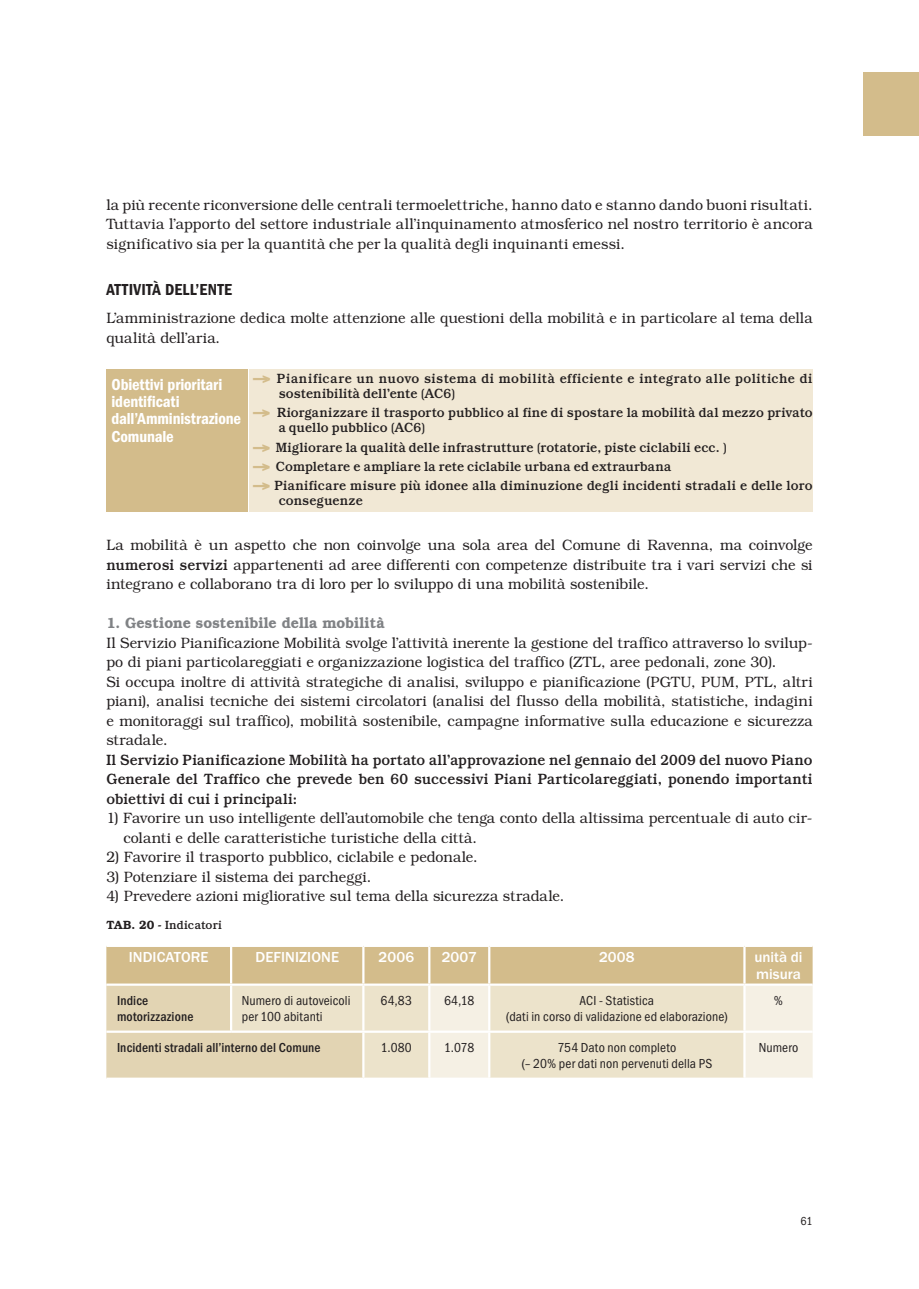
<style>
.page{position:relative;width:919px;height:1289px;background:#fff}
.page>*{position:absolute;margin:0;border:0;box-sizing:border-box;transform-origin:0 0}
.t1{font:16.5px/17.2px "ITC Franklin Gothic Std Dm Cd";letter-spacing:-.01em;color:#fff}
.t2{font:16.5px "ITC Franklin Gothic Std Dm Cd";letter-spacing:.015em;color:#231f20}
.t3{font:300 15px/19.5px "Bookman Std";letter-spacing:.005em;color:#231f20;scale:.95 1}
.t4{font:500 15px/19.5px "Bookman Std";letter-spacing:.01em;color:#231f20;text-align:justify;scale:.95 1}
.t5{font:500 15px/16.5px "ITC Franklin Gothic Std";letter-spacing:.005em;color:#fff}
.t6{font:600 15px "Bookman Std";letter-spacing:.005em;color:#808285;scale:.95 1}
.t7{font:500 13.5px/15px "Bookman Std";letter-spacing:.015em;color:#231f20;scale:.95 1}
.t8{font:condensed 13.5px/16.5px "ITC Franklin Gothic Std";letter-spacing:.01em;color:#231f20;text-align:center}
.t9{font:500 condensed 13.5px/16.5px "ITC Franklin Gothic Std";letter-spacing:.01em;color:#231f20}
.t10{font:500 12px "Bookman Std";letter-spacing:.02em;color:#231f20;scale:.95 1}
.t11{font:condensed 12px "ITC Franklin Gothic Std";color:#231f20}
.s1{font-weight:700;font-size:15px;color:#d3bc8b}
.s2{font-weight:500}
.s3{font-weight:600}
</style>
<div class="page">
<div style="left:863px;top:72px;width:55px;height:64px;background:#d3bc8b"></div>
<div style="left:249px;top:370px;width:563px;height:142px;background:#f1e8d5"></div>
<div style="left:106px;top:370px;width:141px;height:142px;background:#d3bc8b"></div>
<svg style="left:106px;top:946px;width:706px;height:131px;background:#e4d7b8"></svg>
<hr style="left:230px;top:946px;width:2px;height:37px;background:#fff">
<hr style="left:362px;top:946px;width:2px;height:37px;background:#fff">
<hr style="left:428px;top:946px;width:2px;height:37px;background:#fff">
<hr style="left:488px;top:946px;width:2px;height:37px;background:#fff">
<hr style="left:743px;top:946px;width:2px;height:37px;background:#fff">
<hr style="left:106px;top:983px;width:257px;height:2px;background:#fff">
<hr style="left:230px;top:985px;width:2px;height:45px;background:#fff">
<hr style="left:363px;top:983px;width:66px;height:2px;background:#fff">
<hr style="left:362px;top:985px;width:2px;height:45px;background:#fff">
<hr style="left:429px;top:983px;width:60px;height:2px;background:#fff">
<hr style="left:428px;top:985px;width:2px;height:45px;background:#fff">
<hr style="left:489px;top:983px;width:255px;height:2px;background:#fff">
<hr style="left:488px;top:985px;width:2px;height:45px;background:#fff">
<hr style="left:744px;top:983px;width:68px;height:2px;background:#fff">
<hr style="left:743px;top:985px;width:2px;height:45px;background:#fff">
<hr style="left:362px;top:1032px;width:2px;height:45px;background:#fff">
<hr style="left:428px;top:1032px;width:2px;height:45px;background:#fff">
<hr style="left:488px;top:1032px;width:2px;height:45px;background:#fff">
<hr style="left:743px;top:1032px;width:2px;height:45px;background:#fff">
<hr style="left:106px;top:1030px;width:125px;height:2px;background:#fff">
<hr style="left:231px;top:1030px;width:581px;height:2px;background:#fff">
<p class="t3" style="left:106px;top:196px;width:745px;text-align:justify">la più recente riconversione delle centrali termoelettriche, hanno dato e stanno dando buoni risultati.<br>Tuttavia l’apporto del settore industriale all’inquinamento atmosferico nel nostro territorio è ancora significativo sia per la quantità che per la qualità degli inquinanti emessi.</p>
<p class="t2" style="left:106px;top:284px;width:127px">ATTIVITÀ DELL’ENTE</p>
<p class="t3" style="left:106px;top:310px;width:745px">L’amministrazione dedica molte attenzione alle questioni della mobilità e in particolare al tema della qualità dell’aria.</p>
<p class="t1" style="left:111px;top:377px;width:131px">Obiettivi prioritari identificati dall’Amministrazione<br>Comunale</p>
<p class="t7" style="left:279px;top:372px;width:563px;text-indent:-26px"><span class="s1">—&gt;</span> Pianificare un nuovo sistema di mobilità efficiente e integrato alle politiche di sostenibilità dell’ente (AC6)</p>
<p class="t7" style="left:279px;top:407px;width:563px;text-indent:-26px"><span class="s1">—&gt;</span> Riorganizzare il trasporto pubblico al fine di spostare la mobilità dal mezzo privato a quello pubblico (AC6)</p>
<p class="t7" style="left:253px;top:439px;width:590px;line-height:19.2px"><span class="s1">—&gt;</span> Migliorare la qualità delle infrastrutture (rotatorie, piste ciclabili ecc. )<br><span class="s1">—&gt;</span> Completare e ampliare la rete ciclabile urbana ed extraurbana<br><span class="s1">—&gt;</span> Pianificare misure più idonee alla diminuzione degli incidenti stradali e delle loro</p>
<p class="t7" style="left:279px;top:494px;width:90px">conseguenze</p>
<p class="t3" style="left:106px;top:537px;width:744px;text-align:justify">La mobilità è un aspetto che non coinvolge una sola area del Comune di Ravenna, ma coinvolge <span class="s2">numerosi servizi</span> appartenenti ad aree differenti con competenze distribuite tra i vari servizi che si integrano e collaborano tra di loro per lo sviluppo di una mobilità sostenibile.</p>
<p class="t6" style="left:106px;top:617px;width:294px">1. Gestione sostenibile della mobilità</p>
<p class="t3" style="left:106px;top:634px;width:745px">Il Servizio Pianificazione Mobilità svolge l’attività inerente la gestione del traffico attraverso lo svilup&shy;po di piani particolareggiati e organizzazione logistica del traffico (ZTL, aree pedonali, zone 30).<br>Si occupa inoltre di attività strategiche di analisi, sviluppo e pianificazione (PGTU, PUM, PTL, altri piani), analisi tecniche dei sistemi circolatori (analisi del flusso della mobilità, statistiche, indagini e monitoraggi sul traffico), mobilità sostenibile, campagne informative sulla educazione e sicurezza stradale.</p>
<p class="t4" style="left:106px;top:751px;width:745px">Il Servizio Pianificazione Mobilità ha portato all’approvazione nel gennaio del 2009 del nuovo Piano Generale del Traffico che prevede ben 60 successivi Piani Particolareggiati, ponendo importanti obiettivi di cui i principali:</p>
<p class="t3" style="left:123px;top:810px;width:726px;text-indent:-17px">1) Favorire un uso intelligente dell’automobile che tenga conto della altissima percentuale di auto cir&shy;colanti e delle caratteristiche turistiche della città.</p>
<p class="t3" style="left:106px;top:849px;width:392px">2) Favorire il trasporto pubblico, ciclabile e pedonale.</p>
<p class="t3" style="left:106px;top:868px;width:280px">3) Potenziare il sistema dei parcheggi.</p>
<p class="t3" style="left:106px;top:888px;width:483px">4) Prevedere azioni migliorative sul tema della sicurezza stradale.</p>
<p class="t10" style="left:106px;top:921px;width:123px"><span class="s3">TAB. 20</span> - Indicatori</p>
<p class="t5" style="left:129px;top:950px;width:81px">INDICATORE</p>
<p class="t5" style="left:255px;top:950px;width:85px">DEFINIZIONE</p>
<p class="t5" style="left:378px;top:950px;width:37px">2006</p>
<p class="t5" style="left:441px;top:950px;width:37px">2007</p>
<p class="t5" style="left:599px;top:950px;width:37px">2008</p>
<p class="t5" style="left:754px;top:950px;width:50px">unità di misura</p>
<p class="t9" style="left:117px;top:992px;width:78px">Indice motorizzazione</p>
<p class="t8" style="left:242px;top:992px;width:110px;text-align:left">Numero di autoveicoli per 100 abitanti</p>
<p class="t8" style="left:380px;top:992px;width:33px">64,83</p>
<p class="t8" style="left:444px;top:992px;width:32px">64,18</p>
<p class="t8" style="left:505px;top:992px;width:224px">ACI - Statistica<br>(dati in corso di validazione ed elaborazione)</p>
<p class="t8" style="left:773px;top:992px;width:11px">%</p>
<p class="t9" style="left:117px;top:1039px;width:205px">Incidenti stradali all’interno del Comune</p>
<p class="t8" style="left:381px;top:1039px;width:32px">1.080</p>
<p class="t8" style="left:444px;top:1039px;width:32px">1.078</p>
<p class="t8" style="left:521px;top:1039px;width:192px">754 Dato non completo<br>(– 20% per dati non pervenuti della PS</p>
<p class="t8" style="left:758px;top:1039px;width:41px">Numero</p>
<p class="t11" style="left:800px;top:1216px;width:13px">61</p>
</div>
